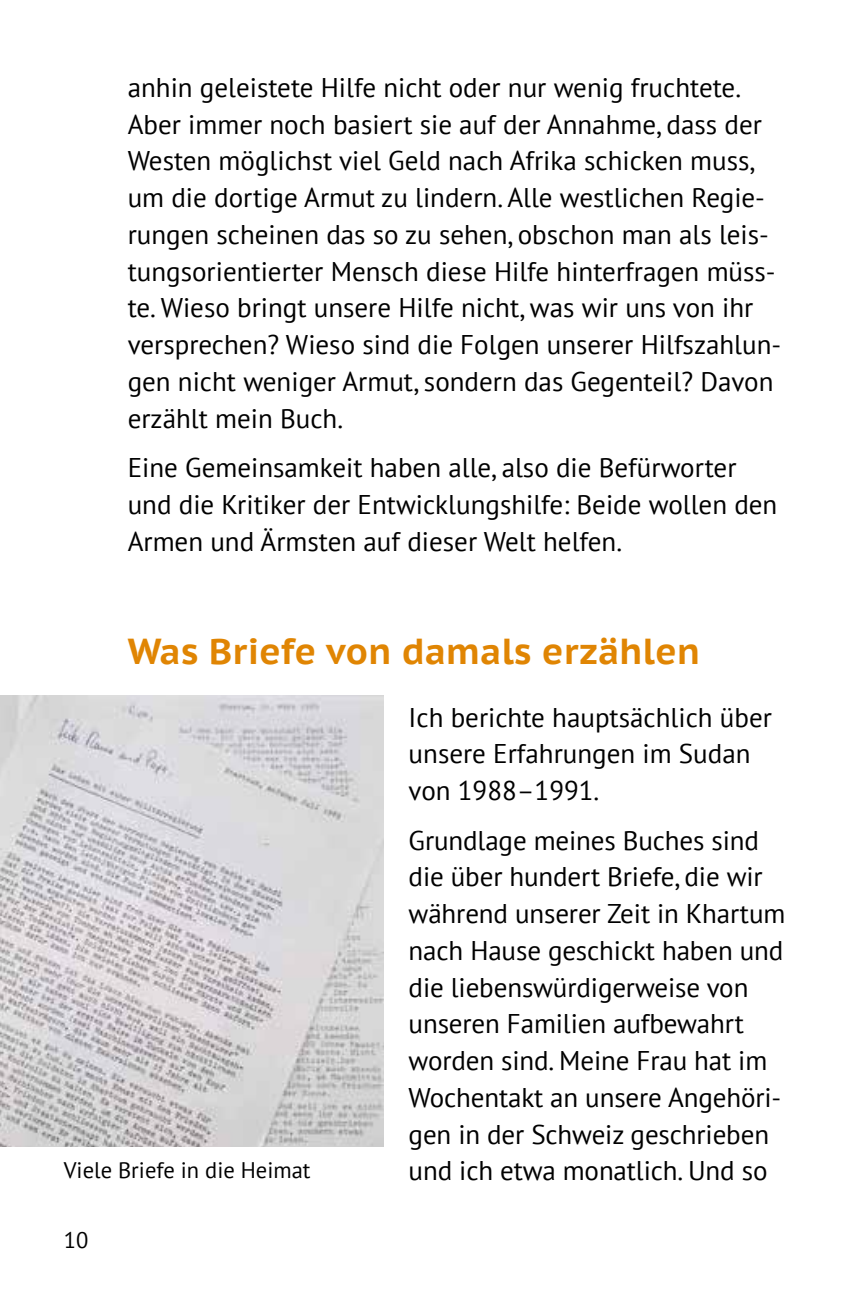
<style>
.page{position:relative;width:862px;height:1308px;background:#fff}
.page>*{position:absolute;margin:0;border:0;box-sizing:border-box;transform-origin:0 0}
.t1{font:700 36px "PT Sans Caption";letter-spacing:.01em;color:#e08503}
.t2{font:27px/36.7px "PT Sans";color:#000}
.t3{font:22.5px "PT Sans";color:#000}
</style>
<div class="page">
<img style="left:0;top:695px;width:383px;height:451px">
<p class="t2" style="left:128px;top:68px;width:654px">anhin geleistete Hilfe nicht oder nur wenig fruchtete.<br>Aber immer noch basiert sie auf der Annahme, dass der Westen möglichst viel Geld nach Afrika schicken muss, um die dortige Armut zu lindern. Alle westlichen Regie&shy;rungen scheinen das so zu sehen, obschon man als leis&shy;tungsorientierter Mensch diese Hilfe hinterfragen müss&shy;te. Wieso bringt unsere Hilfe nicht, was wir uns von ihr versprechen? Wieso sind die Folgen unserer Hilfszahlun&shy;gen nicht weniger Armut, sondern das Gegenteil? Davon erzählt mein Buch.</p>
<p class="t2" style="left:128px;top:449px;width:650px">Eine Gemeinsamkeit haben alle, also die Befürworter und die Kritiker der Entwicklungshilfe: Beide wollen den<br>Armen und Ärmsten auf dieser Welt helfen.</p>
<h1 class="t1" style="left:128px;top:627px;width:573px">Was Briefe von damals erzählen</h1>
<p class="t2" style="left:408px;top:698px;width:364px">Ich berichte hauptsächlich über unsere Erfahrungen im Sudan von 1988–1991.</p>
<p class="t2" style="left:408px;top:821px;width:378px">Grundlage meines Buches sind die über hundert Briefe, die wir während unserer Zeit in Khartum nach Hause geschickt haben und die liebenswürdigerweise von unseren Familien aufbewahrt worden sind. Meine Frau hat im<br>Wochentakt an unsere Angehöri&shy;gen in der Schweiz geschrieben</p>
<p class="t3" style="left:64px;top:1155px;width:248px">Viele Briefe in die Heimat</p>
<p class="t2" style="left:408px;top:1152px;width:360px">und ich etwa monatlich. Und so</p>
<p class="t3" style="left:64px;top:1225px;width:26px">10</p>
</div>
